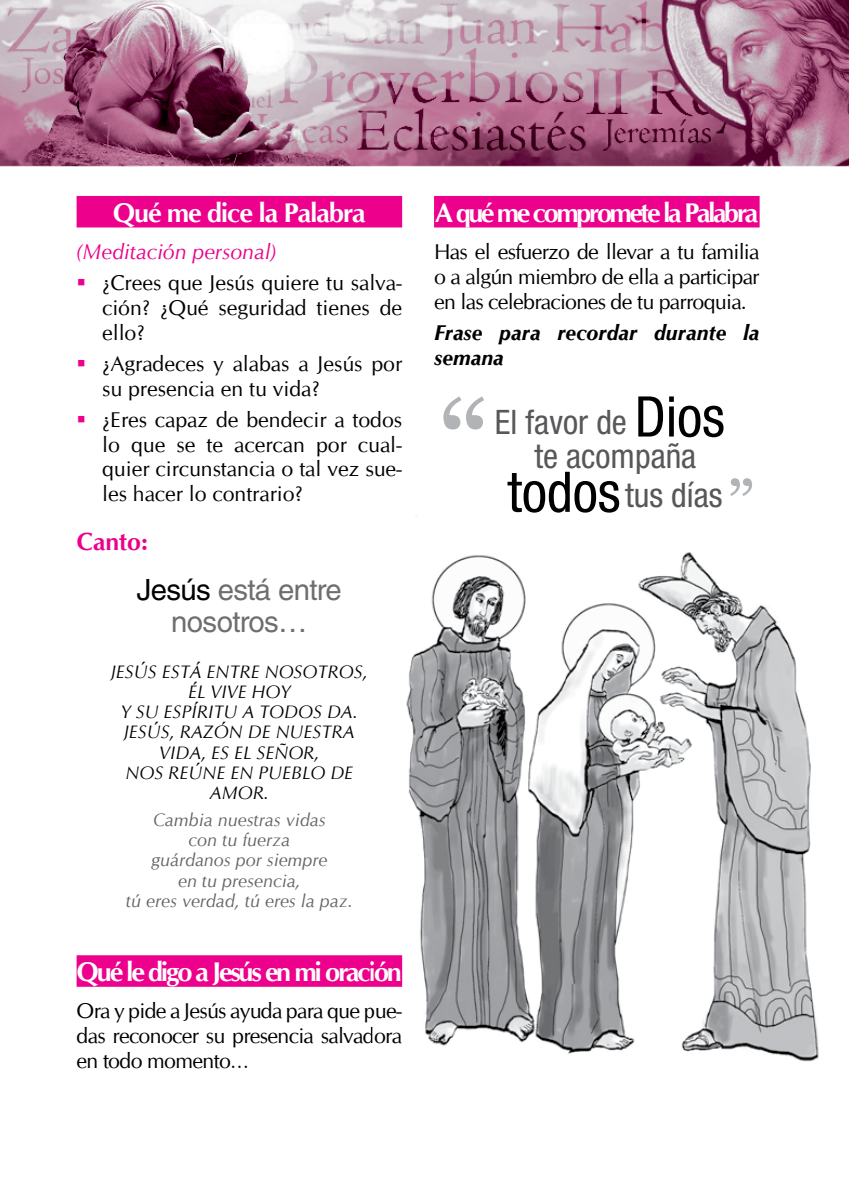
<style>
.page{position:relative;width:849px;height:1200px;background:#fff}
.page>*{position:absolute;margin:0;border:0;box-sizing:border-box;transform-origin:0 0}
.t1{font:125.1px "Georgia";color:#b1b3b6}
.t2{font:67.27px "Georgia";color:#b1b3b6}
.t3{font:condensed 33.75px/72.9px "Helvetica Neue";color:#58585b;text-align:center}
.t4{font:29.25px/31.5px "Helvetica LT Std";letter-spacing:-.02em;color:#6d6e71;text-align:center}
.t5{font:700 27px "CG Omega";letter-spacing:-.08em;color:#fff}
.t6{font:700 27px "CG Omega";letter-spacing:-.04em;color:#fff}
.t7{font:700 24.75px "CG Omega";color:#ec008c}
.t8{font:21.38px/24.8px "CG Omega";color:#000;text-align:justify}
.t9{font:italic 700 21.38px/24.8px "CG Omega";color:#000}
.t10{font:italic 21.38px "CG Omega";color:#ec008c}
.t11{font:italic 18px/20.2px "CG Omega";color:#000;text-align:center}
.t12{font:italic 18px/20.2px "CG Omega";color:#626466;text-align:center}
.s1{color:#000}
.s2{font-size:56.02px;color:#000}
</style>
<div class="page">
<img style="left:0;top:0;width:848px;height:228px">
<div style="left:77px;top:196px;width:325px;height:31px;background:#ec008c"></div>
<div style="left:77px;top:955px;width:325px;height:31px;background:#ec008c"></div>
<div style="left:434px;top:196px;width:325px;height:31px;background:#ec008c"></div>
<img style="left:371px;top:515px;width:448px;height:547px">
<p class="t6" style="left:113px;top:195px;width:254px">Qué me dice la Palabra</p>
<p class="t10" style="left:77px;top:238px;width:201px">(Meditación personal)</p>
<p class="t8" style="left:102px;top:271px;width:301px">¿Crees que Jesús quiere tu salva&shy;ción? ¿Qué seguridad tienes de ello?</p>
<p class="t8" style="left:102px;top:351px;width:301px">¿Agradeces y alabas a Jesús por su presencia en tu vida?</p>
<p class="t8" style="left:102px;top:407px;width:301px">¿Eres capaz de bendecir a todos lo que se te acercan por cual&shy;quier circunstancia o tal vez sue&shy;les hacer lo contrario?</p>
<p class="t7" style="left:77px;top:525px;width:73px">Canto:</p>
<h3 class="t4" style="left:137px;top:574px;width:206px"><span class="s1">Jesús</span> está entre nosotros…</h3>
<p class="t11" style="left:111px;top:661px;width:258px">JESÚS ESTÁ ENTRE NOSOTROS,<br>ÉL VIVE HOY<br>Y SU ESPÍRITU A TODOS DA.<br>JESÚS, RAZÓN DE NUESTRA<br>VIDA, ES EL SEÑOR,<br>NOS REÚNE EN PUEBLO DE<br>AMOR.</p>
<p class="t12" style="left:126px;top:809px;width:228px">Cambia nuestras vidas<br>con tu fuerza<br>guárdanos por siempre<br>en tu presencia,<br>tú eres verdad, tú eres la paz.</p>
<p class="t5" style="left:77px;top:954px;width:326px">Qué le digo a Jesús en mi oración</p>
<p class="t8" style="left:77px;top:998px;width:327px">Ora y pide a Jesús ayuda para que pue&shy;das reconocer su presencia salvadora en todo momento…</p>
<p class="t5" style="left:435px;top:195px;width:324px">A qué me compromete la Palabra</p>
<p class="t8" style="left:434px;top:239px;width:327px">Has el esfuerzo de llevar a tu familia o a algún miembro de ella a participar en las celebraciones de tu parroquia.</p>
<p class="t9" style="left:434px;top:320px;width:327px">Frase para recordar durante la semana</p>
<h1 class="t1" style="left:438px;top:355px;width:53px">“</h1>
<h3 class="t3" style="left:494px;top:385px;width:231px">El favor de <span class="s2">Dios todos</span>tus días</h3>
<h3 class="t3" style="left:534px;top:419px;width:163px">te acompaña</h3>
<h2 class="t2" style="left:726px;top:456px;width:29px">”</h2>
</div>
